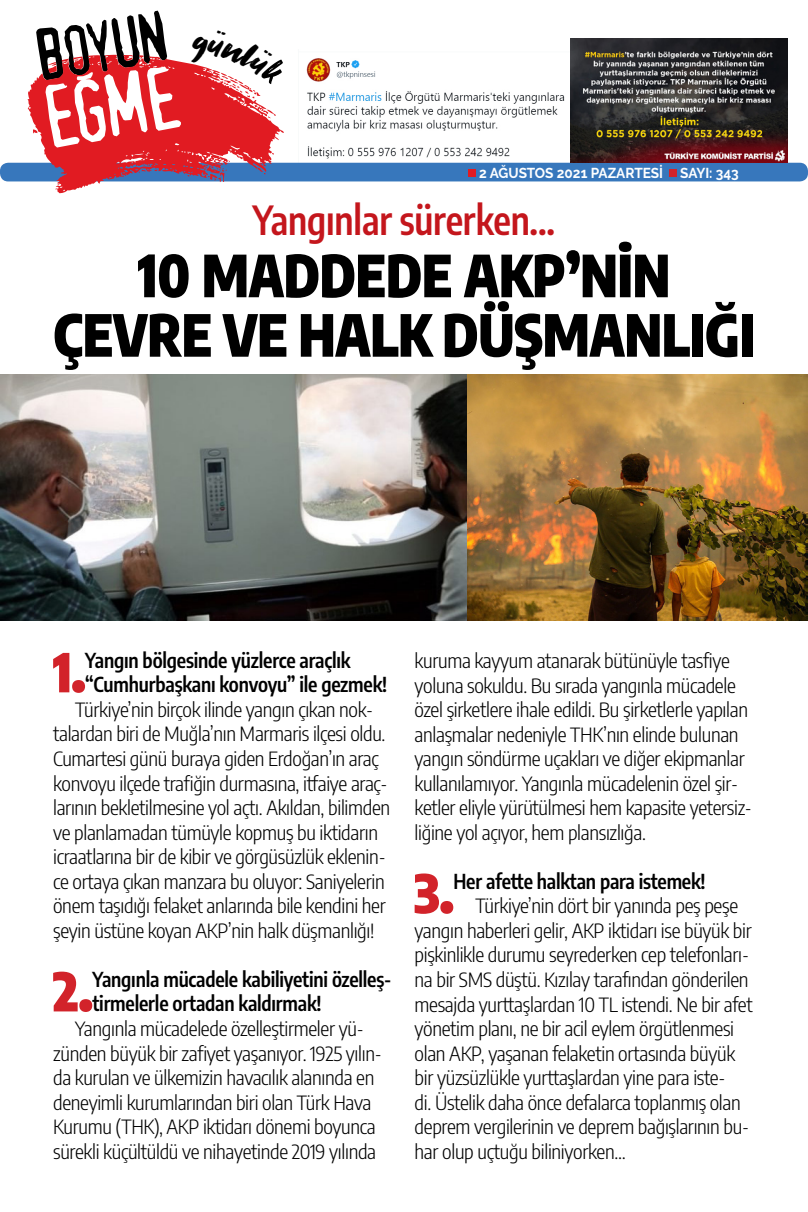
<style>
.page{position:relative;width:808px;height:1212px;background:#fff}
.page>*{position:absolute;margin:0;border:0;box-sizing:border-box;transform-origin:0 0}
.t1{font:900 57.6px/59.5px "Encode Sans Condensed";letter-spacing:-.005em;color:#000;text-align:center;scale:.94 1}
.t2{font:900 53.1px "Encode Sans Condensed";color:#d2232a}
.t3{font:600 39.38px "Encode Sans Condensed";letter-spacing:-.005em;color:#c4161c;scale:.95 1}
.t4{font:600 20.25px/24.3px "Encode Sans Condensed";letter-spacing:-.01em;color:#000}
.t5{font:300 19.65px/24.5px "Encode Sans Condensed";letter-spacing:-.015em;color:#000}
.t6{font:700 14.33px "Raleway";color:#fff;scale:.95 1}
</style>
<div class="page">
<img style="left:0;top:375px;width:468px;height:246px">
<img style="left:297px;top:58px;width:273px;height:105px">
<div style="left:0;top:163px;width:808px;height:18px;background:#3777bc;border-radius:8px"></div>
<div style="left:469px;top:169px;width:7px;height:7px;background:#e11b22"></div>
<div style="left:670px;top:169px;width:7px;height:7px;background:#d2232a"></div>
<img style="left:570px;top:38px;width:217px;height:125px">
<img style="left:468px;top:375px;width:340px;height:246px">
<svg style="left:27px;top:11px;width:261px;height:182px"></svg>
<p class="t6" style="left:479px;top:165px;width:275px">2 AĞUSTOS 2021 PAZARTESİ Sayı: 343</p>
<h3 class="t3" style="left:253px;top:192px;width:320px">Yangınlar sürerken...</h3>
<h1 class="t1" style="left:53px;top:241px;width:748px">10 MADDEDE AKP’NİN<br>ÇEVRE ve HALK DÜŞMANLIĞI</h1>
<h2 class="t2" style="left:53px;top:630px;width:34px">1.</h2>
<p class="t4" style="left:85px;top:647px;width:303px">Yangın bölgesinde yüzlerce araçlık “Cumhurbaşkanı konvoyu” ile gezmek!</p>
<p class="t5" style="left:53px;top:696px;width:339px;text-indent:22px">Türkiye’nin birçok ilinde yangın çıkan nok&shy;talardan biri de Muğla’nın Marmaris ilçesi oldu.<br>Cumartesi günü buraya giden Erdoğan’ın araç konvoyu ilçede trafiğin durmasına, itfaiye araç&shy;larının bekletilmesine yol açtı. Akıldan, bilimden ve planlamadan tümüyle kopmuş bu iktidarın icraatlarına bir de kibir ve görgüsüzlük eklenin&shy;ce ortaya çıkan manzara bu oluyor: Saniyelerin önem taşıdığı felaket anlarında bile kendini her şeyin üstüne koyan AKP’nin halk düşmanlığı!</p>
<h2 class="t2" style="left:53px;top:949px;width:42px">2.</h2>
<p class="t4" style="left:92px;top:966px;width:301px">Yangınla mücadele kabiliyetini özelleş&shy;tirmelerle ortadan kaldırmak!</p>
<p class="t5" style="left:53px;top:1015px;width:330px;text-align:center">Yangınla mücadelede özelleştirmeler yü&shy;zünden büyük bir zafiyet yaşanıyor. 1925 yılın&shy;da kurulan ve ülkemizin havacılık alanında en deneyimli kurumlarından biri olan Türk Hava Kurumu (THK), AKP iktidarı dönemi boyunca sürekli küçültüldü ve nihayetinde 2019 yılında</p>
<p class="t5" style="left:415px;top:647px;width:339px">kuruma kayyum atanarak bütünüyle tasfiye yoluna sokuldu. Bu sırada yangınla mücadele özel şirketlere ihale edildi. Bu şirketlerle yapılan anlaşmalar nedeniyle THK’nın elinde bulunan yangın söndürme uçakları ve diğer ekipmanlar kullanılamıyor. Yangınla mücadelenin özel şir&shy;ketler eliyle yürütülmesi hem kapasite yetersiz&shy;liğine yol açıyor, hem plansızlığa.</p>
<h2 class="t2" style="left:414px;top:851px;width:41px">3.</h2>
<p class="t4" style="left:453px;top:868px;width:254px">Her afette halktan para istemek!</p>
<p class="t5" style="left:415px;top:893px;width:340px;text-indent:61px">Türkiye’nin dört bir yanında peş peşe yangın haberleri gelir, AKP iktidarı ise büyük bir pişkinlikle durumu seyrederken cep telefonları&shy;na bir SMS düştü. Kızılay tarafından gönderilen mesajda yurttaşlardan 10 TL istendi. Ne bir afet yönetim planı, ne bir acil eylem örgütlenmesi olan AKP, yaşanan felaketin ortasında büyük bir yüzsüzlükle yurttaşlardan yine para iste-<br>di. Üstelik daha önce defalarca toplanmış olan deprem vergilerinin ve deprem bağışlarının bu&shy;har olup uçtuğu biliniyorken…</p>
</div>
